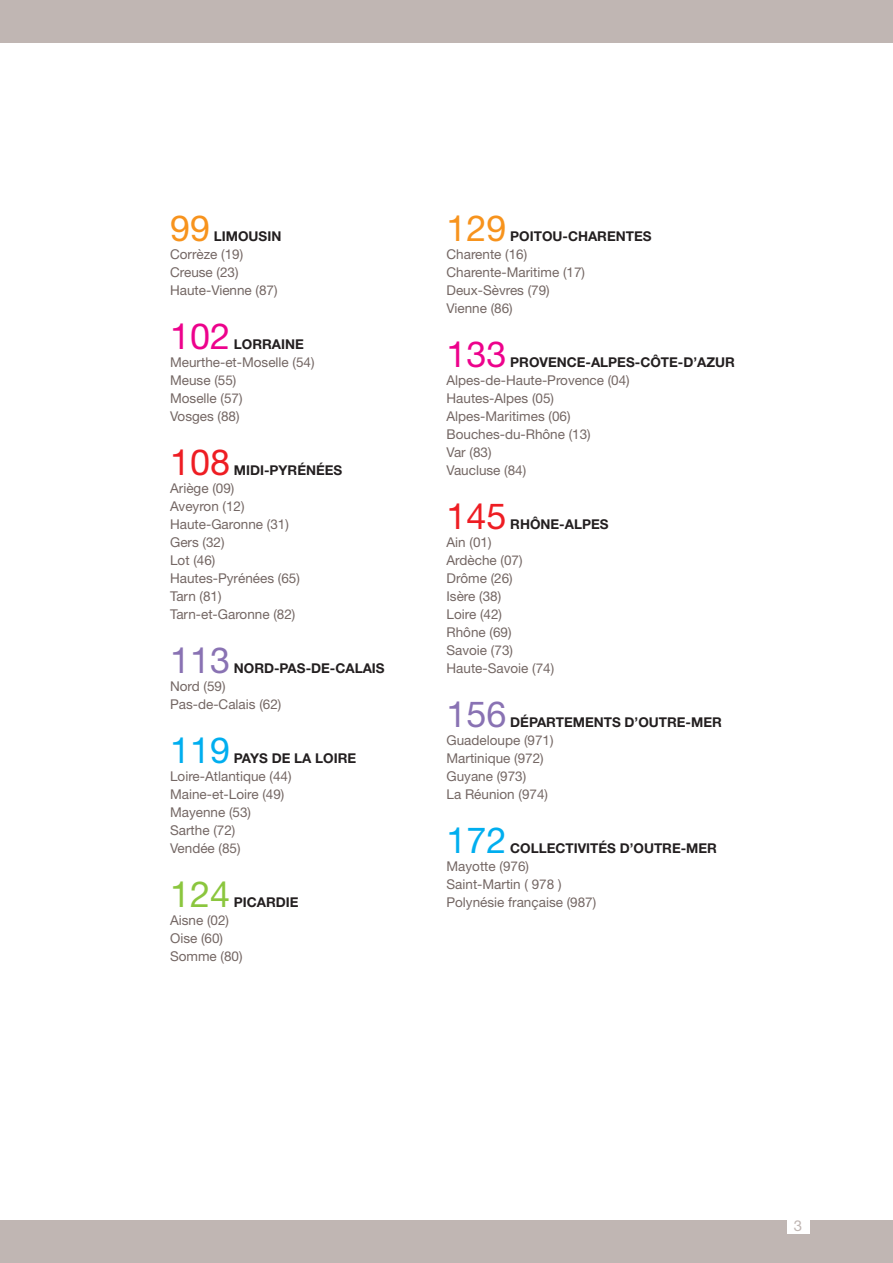
<style>
.page{position:relative;width:893px;height:1263px;background:#fff}
.page>*{position:absolute;margin:0;border:0;box-sizing:border-box;transform-origin:0 0}
.t1{font:36px "Helvetica Neue";color:#ed028c}
.t2{font:36px "Helvetica Neue";color:#ee1d23}
.t3{font:36px "Helvetica Neue";color:#8972b3}
.t4{font:36px "Helvetica Neue";color:#00aeef}
.t5{font:36px "Helvetica Neue";color:#f7931d}
.t6{font:36px "Helvetica Neue";color:#8bc63e}
.t7{font:15px "Helvetica Neue";color:#c0b6b3}
.t8{font:13.5px/18px "Helvetica Neue";color:#746764}
.t9{font:700 13.5px "Helvetica Neue";color:#231f20}
.s1{font-weight:700;color:#231f20}
</style>
<div class="page">
<div style="left:0;top:1220px;width:893px;height:43px;background:#c0b6b3"></div>
<div style="left:787px;top:1219px;width:22px;height:15px;background:#fff"></div>
<div style="left:0;top:0;width:893px;height:43px;background:#c0b6b3"></div>
<p class="t5" style="left:170px;top:207px;width:42px">99</p>
<p class="t8" style="left:170px;top:227px;width:109px;text-indent:44px"><span class="s1">LI MOUSIN<br></span>Corrèze (19)<br>Creuse (23)<br>Haute-Vienne (87)</p>
<p class="t1" style="left:170px;top:315px;width:62px">102</p>
<p class="t9" style="left:234px;top:336px;width:10px">LORRAIN</p>
<p class="t8" style="left:170px;top:335px;width:146px;text-indent:125px"><span class="s1">E<br></span>Meurthe-et-Moselle (54)<br>Meuse (55)<br>Moselle (57)<br>Vosges (88)</p>
<p class="t2" style="left:170px;top:441px;width:62px">108</p>
<p class="t9" style="left:234px;top:462px;width:9px">MIDI</p>
<p class="t9" style="left:264px;top:462px;width:80px">-PYRÉNÉES</p>
<p class="t8" style="left:170px;top:479px;width:131px">Ariège (09)<br>Aveyron (12)<br>Haute-Garonne (31)<br>Gers (32)<br>Lot (46)<br>Hautes-Pyrénées (65)<br>Tarn (81)<br>Tarn-et-Garonne (82)</p>
<p class="t3" style="left:170px;top:639px;width:62px">113</p>
<p class="t9" style="left:234px;top:660px;width:21px">NORD</p>
<p class="t9" style="left:274px;top:660px;width:112px">-PAS-DE-CALAIS</p>
<p class="t8" style="left:170px;top:677px;width:113px">Nord (59)<br>Pas-de-Calais (62)</p>
<p class="t4" style="left:170px;top:729px;width:62px">119</p>
<p class="t9" style="left:234px;top:750px;width:90px">PAYS DE LA LOIR</p>
<p class="t9" style="left:347px;top:750px;width:10px">E</p>
<p class="t8" style="left:170px;top:767px;width:123px">Loire-Atlantique (44)<br>Maine-et-Loire (49)<br>Mayenne (53)<br>Sarthe (72)<br>Vendée (85)</p>
<p class="t6" style="left:170px;top:873px;width:62px">124</p>
<p class="t9" style="left:234px;top:894px;width:9px">PICARDI</p>
<p class="t9" style="left:290px;top:894px;width:10px">E</p>
<p class="t8" style="left:170px;top:911px;width:74px">Aisne (02)<br>Oise (60)<br>Somme (80)</p>
<p class="t5" style="left:446px;top:207px;width:62px">129</p>
<p class="t9" style="left:510px;top:228px;width:10px">POITOU</p>
<p class="t9" style="left:563px;top:228px;width:91px">-CHARENTES</p>
<p class="t8" style="left:446px;top:245px;width:140px">Charente (16)<br>Charente-Maritime (17)<br>Deux-Sèvres (79)<br>Vienne (86)</p>
<p class="t1" style="left:446px;top:333px;width:62px">133</p>
<p class="t8" style="left:446px;top:353px;width:279px;text-indent:93px"><span class="s1">VENCE-ALPES-CÔTE-D’AZUR<br></span>Alpes-de-Haute-Provence (04)<br>Hautes-Alpes (05)<br>Alpes-Maritimes (06)<br>Bouches-du-Rhône (13)<br>Var (83)<br>Vaucluse (84)</p>
<p class="t2" style="left:446px;top:495px;width:62px">145</p>
<p class="t9" style="left:510px;top:354px;width:11px">PRO</p>
<p class="t9" style="left:510px;top:516px;width:100px">RHÔNE-ALPES</p>
<p class="t8" style="left:446px;top:533px;width:109px">Ain (01)<br>Ardèche (07)<br>Drôme (26)<br>Isère (38)<br>Loire (42)<br>Rhône (69)<br>Savoie (73)<br>Haute-Savoie (74)</p>
<p class="t3" style="left:446px;top:693px;width:62px">156</p>
<p class="t9" style="left:510px;top:714px;width:37px">DÉPART</p>
<p class="t9" style="left:564px;top:714px;width:95px">EMENTS D’OUTR</p>
<p class="t9" style="left:677px;top:714px;width:42px">E-MER</p>
<p class="t8" style="left:446px;top:731px;width:109px">Guadeloupe (971)<br>Martinique (972)<br>Guyane (973)<br>La Réunion (974)</p>
<p class="t4" style="left:446px;top:819px;width:62px">172</p>
<p class="t9" style="left:510px;top:840px;width:144px">COLLECTIVITÉS D’OUTR</p>
<p class="t9" style="left:672px;top:840px;width:42px">E-MER</p>
<p class="t8" style="left:446px;top:857px;width:151px">Mayotte (976)<br>Saint-Martin ( 978 )<br>Polynésie française (987)</p>
<p class="t7" style="left:794px;top:1217px;width:10px">3</p>
</div>
